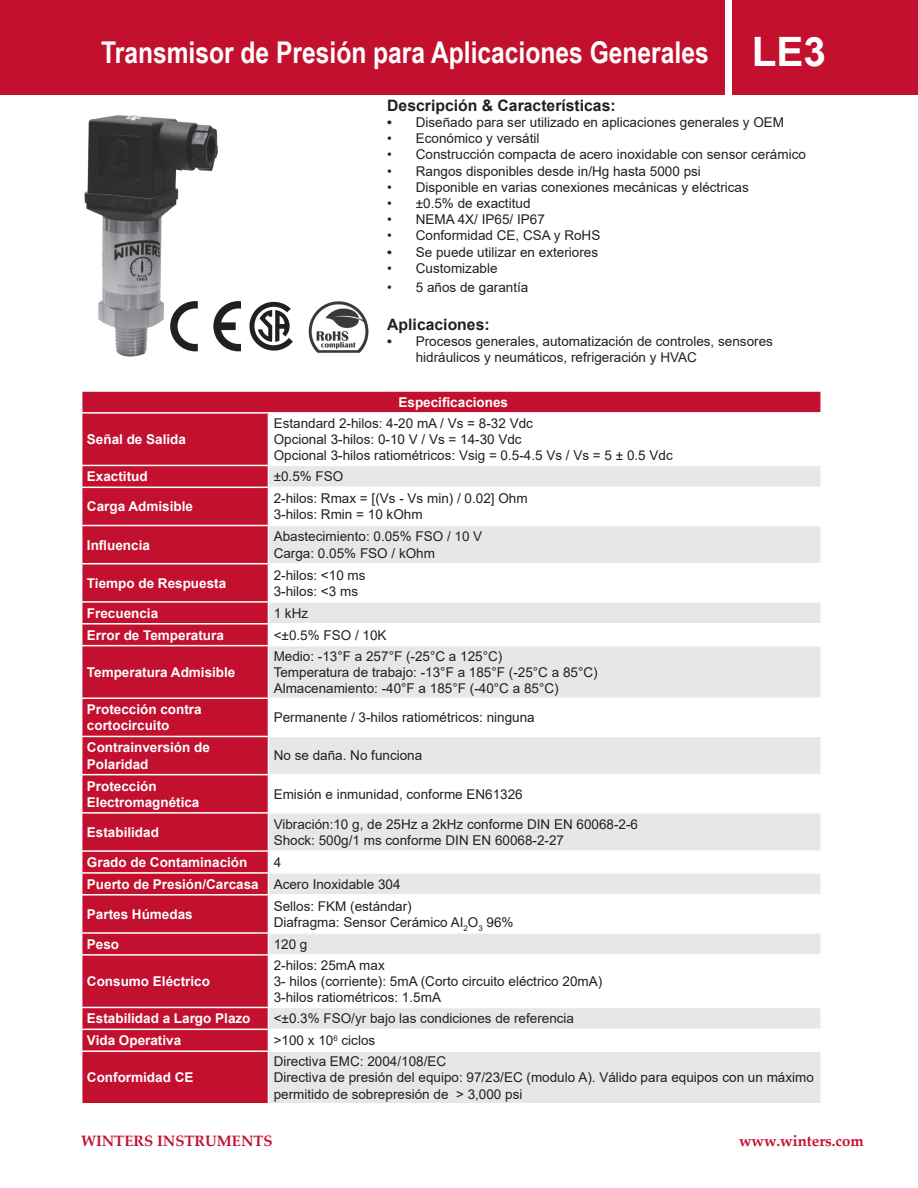
<style>
.page{position:relative;width:918px;height:1188px;background:#fff}
.page>*{position:absolute;margin:0;border:0;box-sizing:border-box;transform-origin:0 0}
.t1{font:700 30px "Arial Narrow";color:#fff}
.t2{font:700 15.75px "Arial";color:#231f20}
.t3{font:700 15px "Palatino Linotype";color:#c3102f}
.t4{font:13.5px/16.2px "Arial";color:#231f20}
.t5{font:700 13.5px/16.2px "Arial";color:#fff}
.s1{font-family:"Arial";font-size:40.5px}
.s2{font-weight:700}
.s3{font-weight:400;color:#231f20}
</style>
<div class="page">
<div style="left:733px;top:0;width:185px;height:94px;background:#c3102f"></div>
<div style="left:0;top:0;width:724px;height:94px;background:#c3102f"></div>
<img style="left:84px;top:115px;width:134px;height:242px">
<svg style="left:82px;top:392px;width:738px;height:711px;fill:#c3102f"></svg>
<svg style="left:269px;top:466px;width:551px;height:637px;fill:#e6e7e9"></svg>
<hr style="left:81px;top:412px;width:187px;height:2px;background:#fff">
<hr style="left:268px;top:412px;width:554px;height:2px;background:#fff">
<hr style="left:268px;top:414px;width:1px;height:51px;background:#fff">
<hr style="left:81px;top:465px;width:187px;height:1px;background:#fff">
<hr style="left:268px;top:465px;width:554px;height:1px;background:#fff">
<svg style="left:268px;top:466px;width:1px;height:21px"></svg>
<hr style="left:81px;top:487px;width:187px;height:1px;background:#fff">
<hr style="left:268px;top:487px;width:554px;height:1px;background:#fff">
<hr style="left:268px;top:488px;width:1px;height:37px;background:#fff">
<hr style="left:81px;top:525px;width:187px;height:1px;background:#fff">
<hr style="left:268px;top:525px;width:554px;height:1px;background:#fff">
<hr style="left:268px;top:526px;width:1px;height:37px;background:#fff">
<hr style="left:81px;top:563px;width:187px;height:1px;background:#fff">
<hr style="left:268px;top:563px;width:554px;height:1px;background:#fff">
<hr style="left:268px;top:564px;width:1px;height:37px;background:#fff">
<hr style="left:81px;top:601px;width:187px;height:2px;background:#fff">
<hr style="left:268px;top:601px;width:554px;height:2px;background:#fff">
<hr style="left:81px;top:623px;width:187px;height:2px;background:#fff">
<hr style="left:268px;top:623px;width:554px;height:2px;background:#fff">
<svg style="left:268px;top:603px;width:1px;height:42px"></svg>
<hr style="left:81px;top:645px;width:187px;height:1px;background:#fff">
<hr style="left:268px;top:645px;width:554px;height:1px;background:#fff">
<hr style="left:268px;top:646px;width:1px;height:52px;background:#fff">
<hr style="left:81px;top:698px;width:187px;height:1px;background:#fff">
<hr style="left:268px;top:698px;width:554px;height:1px;background:#fff">
<hr style="left:268px;top:699px;width:1px;height:37px;background:#fff">
<hr style="left:81px;top:736px;width:187px;height:1px;background:#fff">
<hr style="left:268px;top:736px;width:554px;height:1px;background:#fff">
<hr style="left:268px;top:737px;width:1px;height:37px;background:#fff">
<hr style="left:81px;top:774px;width:187px;height:1px;background:#fff">
<hr style="left:268px;top:774px;width:554px;height:1px;background:#fff">
<hr style="left:268px;top:775px;width:1px;height:37px;background:#fff">
<hr style="left:81px;top:812px;width:187px;height:2px;background:#fff">
<hr style="left:268px;top:812px;width:554px;height:2px;background:#fff">
<hr style="left:268px;top:814px;width:1px;height:36px;background:#fff">
<hr style="left:81px;top:850px;width:187px;height:2px;background:#fff">
<hr style="left:268px;top:850px;width:554px;height:2px;background:#fff">
<hr style="left:81px;top:872px;width:187px;height:2px;background:#fff">
<hr style="left:268px;top:872px;width:554px;height:2px;background:#fff">
<svg style="left:268px;top:852px;width:1px;height:42px"></svg>
<hr style="left:81px;top:894px;width:187px;height:2px;background:#fff">
<hr style="left:268px;top:894px;width:554px;height:2px;background:#fff">
<hr style="left:268px;top:896px;width:1px;height:36px;background:#fff">
<hr style="left:81px;top:932px;width:187px;height:2px;background:#fff">
<hr style="left:268px;top:932px;width:554px;height:2px;background:#fff">
<svg style="left:268px;top:934px;width:1px;height:20px"></svg>
<hr style="left:81px;top:954px;width:187px;height:2px;background:#fff">
<hr style="left:268px;top:954px;width:554px;height:2px;background:#fff">
<hr style="left:268px;top:956px;width:1px;height:51px;background:#fff">
<hr style="left:81px;top:1007px;width:187px;height:1px;background:#fff">
<hr style="left:268px;top:1007px;width:554px;height:1px;background:#fff">
<hr style="left:81px;top:1029px;width:187px;height:1px;background:#fff">
<hr style="left:268px;top:1029px;width:554px;height:1px;background:#fff">
<svg style="left:268px;top:1008px;width:1px;height:42px"></svg>
<hr style="left:81px;top:1050px;width:187px;height:2px;background:#fff">
<hr style="left:268px;top:1050px;width:554px;height:2px;background:#fff">
<hr style="left:268px;top:1052px;width:1px;height:51px;background:#fff">
<svg style="left:170px;top:301px;width:28px;height:50px"></svg>
<svg style="left:213px;top:301px;width:28px;height:50px"></svg>
<svg style="left:249px;top:302px;width:44px;height:49px"></svg>
<img style="left:308px;top:301px;width:61px;height:52px">
<h1 class="t1" style="left:101px;top:29px;width:726px">Transmisor de Presión para Aplicaciones Generales <span class="s1">LE3</span></h1>
<p class="t5" style="left:87px;top:431px;width:101px">Señal de Salida</p>
<p class="t2" style="left:387px;top:94px;width:230px">Descripción &amp; Características:</p>
<p class="t4" style="left:387px;top:114px;width:398px"><span class="s2">•</span> Diseñado para ser utilizado en aplicaciones generales y OEM</p>
<p class="t4" style="left:387px;top:130px;width:154px">• Económico y versátil</p>
<p class="t4" style="left:387px;top:147px;width:420px">• Construcción compacta de acero inoxidable con sensor cerámico</p>
<p class="t4" style="left:387px;top:163px;width:315px">• Rangos disponibles desde in/Hg hasta 5000 psi</p>
<p class="t4" style="left:387px;top:179px;width:363px">• Disponible en varias conexiones mecánicas y eléctricas</p>
<p class="t4" style="left:387px;top:195px;width:145px">• ±0.5% de exactitud</p>
<p class="t4" style="left:387px;top:211px;width:159px">• NEMA 4X/ IP65/ IP67</p>
<p class="t4" style="left:387px;top:228px;width:215px">• Conformidad CE, CSA y RoHS</p>
<p class="t4" style="left:387px;top:244px;width:212px"><span class="s2">•</span> Se puede utilizar en exteriores</p>
<p class="t4" style="left:387px;top:260px;width:112px">• Customizable</p>
<p class="t4" style="left:387px;top:279px;width:143px">• 5 años de garantía</p>
<p class="t2" style="left:387px;top:313px;width:104px">Aplicaciones:</p>
<p class="t4" style="left:416px;top:333px;width:359px;text-indent:-28px"><span class="s2">•</span> Procesos generales, automatización de controles, sensores hidráulicos y neumáticos, refrigeración y HVAC</p>
<p class="t5" style="left:399px;top:394px;width:111px">Especificaciones</p>
<p class="t4" style="left:274px;top:415px;width:401px">Estandard 2-hilos: 4-20 mA / Vs = 8-32 Vdc<br>Opcional 3-hilos: 0-10 V / Vs = 14-30 Vdc<br>Opcional 3-hilos ratiométricos: Vsig = 0.5-4.5 Vs / Vs = 5 ± 0.5 Vdc</p>
<p class="t5" style="left:87px;top:469px;width:62px">Exactitud</p>
<p class="t4" style="left:274px;top:468px;width:71px">±0.5% FSO</p>
<p class="t5" style="left:87px;top:499px;width:108px">Carga Admisible</p>
<p class="t4" style="left:274px;top:490px;width:255px">2-hilos: Rmax = [(Vs - Vs min) / 0.02] Ohm<br>3-hilos: Rmin = 10 kOhm</p>
<p class="t5" style="left:87px;top:537px;width:65px">Influencia</p>
<p class="t4" style="left:274px;top:529px;width:210px">Abastecimiento: 0.05% FSO / 10 V<br>Carga: 0.05% FSO / kOhm</p>
<p class="t5" style="left:87px;top:575px;width:141px">Tiempo de Respuesta</p>
<p class="t4" style="left:274px;top:567px;width:93px">2-hilos: &lt;10 ms<br>3-hilos: &lt;3 ms</p>
<p class="t5" style="left:87px;top:605px;width:73px">Frecuencia</p>
<p class="t4" style="left:274px;top:605px;width:36px">1 kHz</p>
<p class="t5" style="left:87px;top:627px;width:139px">Error de Temperatura</p>
<p class="t4" style="left:274px;top:627px;width:114px">&lt;±0.5% FSO / 10K</p>
<p class="t5" style="left:87px;top:664px;width:150px">Temperatura Admisible</p>
<p class="t4" style="left:274px;top:648px;width:325px">Medio: -13°F a 257°F (-25°C a 125°C)<br>Temperatura de trabajo: -13°F a 185°F (-25°C a 85°C)<br>Almacenamiento: -40°F a 185°F (-40°C a 85°C)</p>
<p class="t5" style="left:87px;top:701px;width:116px">Protección contra cortocircuito</p>
<p class="t4" style="left:274px;top:709px;width:263px">Permanente / 3-hilos ratiométricos: ninguna</p>
<p class="t5" style="left:87px;top:740px;width:125px">Contrainversión de<br>Polaridad</p>
<p class="t4" style="left:274px;top:748px;width:150px">No se daña. No funciona</p>
<p class="t5" style="left:87px;top:778px;width:114px">Protección<br>Electromagnética</p>
<p class="t4" style="left:274px;top:786px;width:251px">Emisión e inmunidad, conforme EN61326</p>
<p class="t5" style="left:87px;top:824px;width:74px">Estabilidad</p>
<p class="t4" style="left:274px;top:816px;width:366px">Vibración:10 g, de 25Hz a 2kHz conforme DIN EN 60068-2-6<br>Shock: 500g/1 ms conforme DIN EN 60068-2-27</p>
<p class="t5" style="left:87px;top:854px;width:162px">Grado de Contaminación</p>
<p class="t5" style="left:87px;top:851px;width:315px;line-height:21.9px;text-indent:187px"><span class="s3">4<br></span>Puerto de Presión/Carcasa <span class="s3">Acero Inoxidable 304</span></p>
<p class="t5" style="left:87px;top:906px;width:107px">Partes Húmedas</p>
<p class="t4" style="left:274px;top:898px;width:241px">Sellos: FKM (estándar)<br>Diafragma: Sensor Cerámico AI<sub>2</sub>O<sub>3</sub> 96%</p>
<p class="t5" style="left:87px;top:936px;width:34px">Peso</p>
<p class="t4" style="left:274px;top:936px;width:35px">120 g</p>
<p class="t5" style="left:87px;top:973px;width:125px">Consumo Eléctrico</p>
<p class="t4" style="left:274px;top:957px;width:330px">2-hilos: 25mA max<br>3- hilos (corriente): 5mA (Corto circuito eléctrico 20mA)<br>3-hilos ratiométricos: 1.5mA</p>
<p class="t5" style="left:87px;top:1011px;width:165px">Estabilidad a Largo Plazo</p>
<p class="t4" style="left:274px;top:1010px;width:302px">&lt;±0.3% FSO/yr bajo las condiciones de referencia</p>
<p class="t5" style="left:87px;top:1032px;width:96px">Vida Operativa</p>
<p class="t4" style="left:274px;top:1032px;width:103px">&gt;100 x 10<sup>6</sup> ciclos</p>
<p class="t5" style="left:87px;top:1070px;width:108px">Conformidad CE</p>
<p class="t4" style="left:274px;top:1053px;width:542px">Directiva EMC: 2004/108/EC<br>Directiva de presión del equipo: 97/23/EC (modulo A). Válido para equipos con un máximo permitido de sobrepresión de &gt; 3,000 psi</p>
<p class="t3" style="left:81px;top:1130px;width:193px">WINTERS INSTRUMENTS</p>
<p class="t3" style="left:739px;top:1130px;width:126px">www.winters.com</p>
</div>
